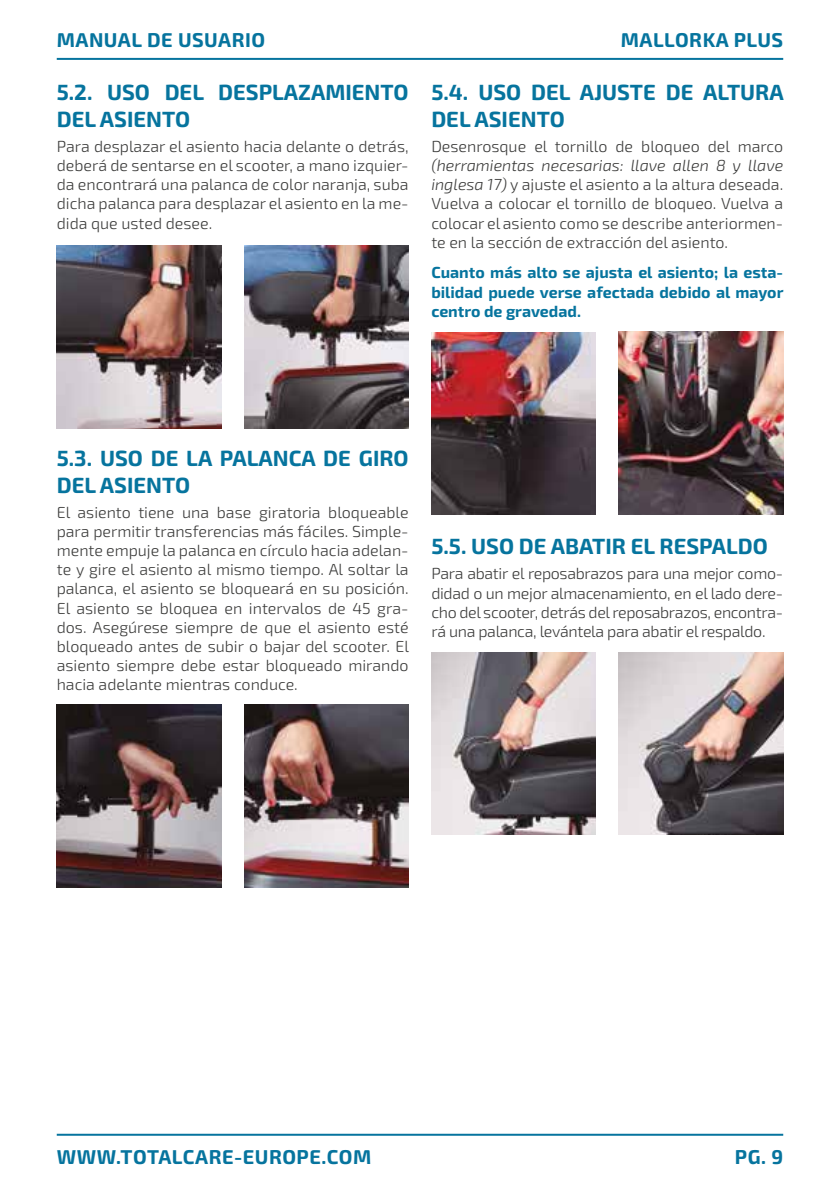
<style>
.page{position:relative;width:840px;height:1191px;background:#fff}
.page>*{position:absolute;margin:0;border:0;box-sizing:border-box;transform-origin:0 0}
.t1{font:700 22px/26.4px "Exo 2";color:#06749e}
.t2{font:700 20px "Exo 2";letter-spacing:.025em;color:#06749e}
.t3{font:300 16px/19.2px "Exo 2";color:#3c3c3b;text-align:justify}
.t4{font:700 16px/19.2px "Exo 2";color:#06749e;text-align:justify}
.s1{font-weight:400;font-style:italic}
</style>
<div class="page">
<hr style="left:57px;top:58px;width:725px;height:2px;background:#06749e">
<hr style="left:57px;top:1133px;width:725px;height:2px;background:#06749e">
<img style="left:57px;top:704px;width:164px;height:183px">
<img style="left:244px;top:704px;width:164px;height:183px">
<img style="left:431px;top:332px;width:164px;height:182px">
<img style="left:618px;top:332px;width:164px;height:182px">
<img style="left:431px;top:652px;width:164px;height:182px">
<img style="left:618px;top:652px;width:164px;height:182px">
<img style="left:57px;top:245px;width:164px;height:183px">
<img style="left:244px;top:246px;width:164px;height:182px">
<p class="t2" style="left:57px;top:28px;width:210px">MANUAL DE USUARIO</p>
<p class="t2" style="left:620px;top:28px;width:164px">MALLORKA PLUS</p>
<h1 class="t1" style="left:57px;top:80px;width:353px">5.2. USO DEL DESPLAZAMIENTO<br>DEL ASIENTO</h1>
<p class="t3" style="left:57px;top:137px;width:353px">Para desplazar el asiento hacia delante o detrás, deberá de sentarse en el scooter, a mano izquier&shy;da encontrará una palanca de color naranja, suba dicha palanca para desplazar el asiento en la me&shy;dida que usted desee.</p>
<h1 class="t1" style="left:431px;top:80px;width:354px">5.4. USO DEL AJUSTE DE ALTURA<br>DEL ASIENTO</h1>
<p class="t3" style="left:431px;top:137px;width:353px">Desenrosque el tornillo de bloqueo del marco</p>
<p class="t3" style="left:431px;top:156px;width:353px"><span class="s1">(herramientas necesarias: llave allen 8 y llave inglesa 17)</span> y ajuste el asiento a la altura deseada.<br>Vuelva a colocar el tornillo de bloqueo. Vuelva a colocar el asiento como se describe anteriormen&shy;te en la sección de extracción del asiento.</p>
<p class="t4" style="left:431px;top:263px;width:353px">Cuanto más alto se ajusta el asiento; la esta&shy;bilidad puede verse afectada debido al mayor centro de gravedad.</p>
<h1 class="t1" style="left:57px;top:446px;width:353px">5.3. USO DE LA PALANCA DE GIRO<br>DEL ASIENTO</h1>
<p class="t3" style="left:57px;top:503px;width:353px">El asiento tiene una base giratoria bloqueable para permitir transferencias más fáciles. Simple&shy;mente empuje la palanca en círculo hacia adelan&shy;te y gire el asiento al mismo tiempo. Al soltar la palanca, el asiento se bloqueará en su posición.<br>El asiento se bloquea en intervalos de 45 gra&shy;dos. Asegúrese siempre de que el asiento esté bloqueado antes de subir o bajar del scooter. El asiento siempre debe estar bloqueado mirando hacia adelante mientras conduce.</p>
<h1 class="t1" style="left:431px;top:534px;width:338px">5.5. USO DE ABATIR EL RESPALDO</h1>
<p class="t3" style="left:431px;top:564px;width:353px">Para abatir el reposabrazos para una mejor como&shy;didad o un mejor almacenamiento, en el lado dere&shy;cho del scooter, detrás del reposabrazos, encontra&shy;rá una palanca, levántela para abatir el respaldo.</p>
<p class="t2" style="left:57px;top:1145px;width:316px">WWW.TOTALCARE-EUROPE.COM</p>
<p class="t2" style="left:734px;top:1145px;width:50px">PG. 9</p>
</div>
